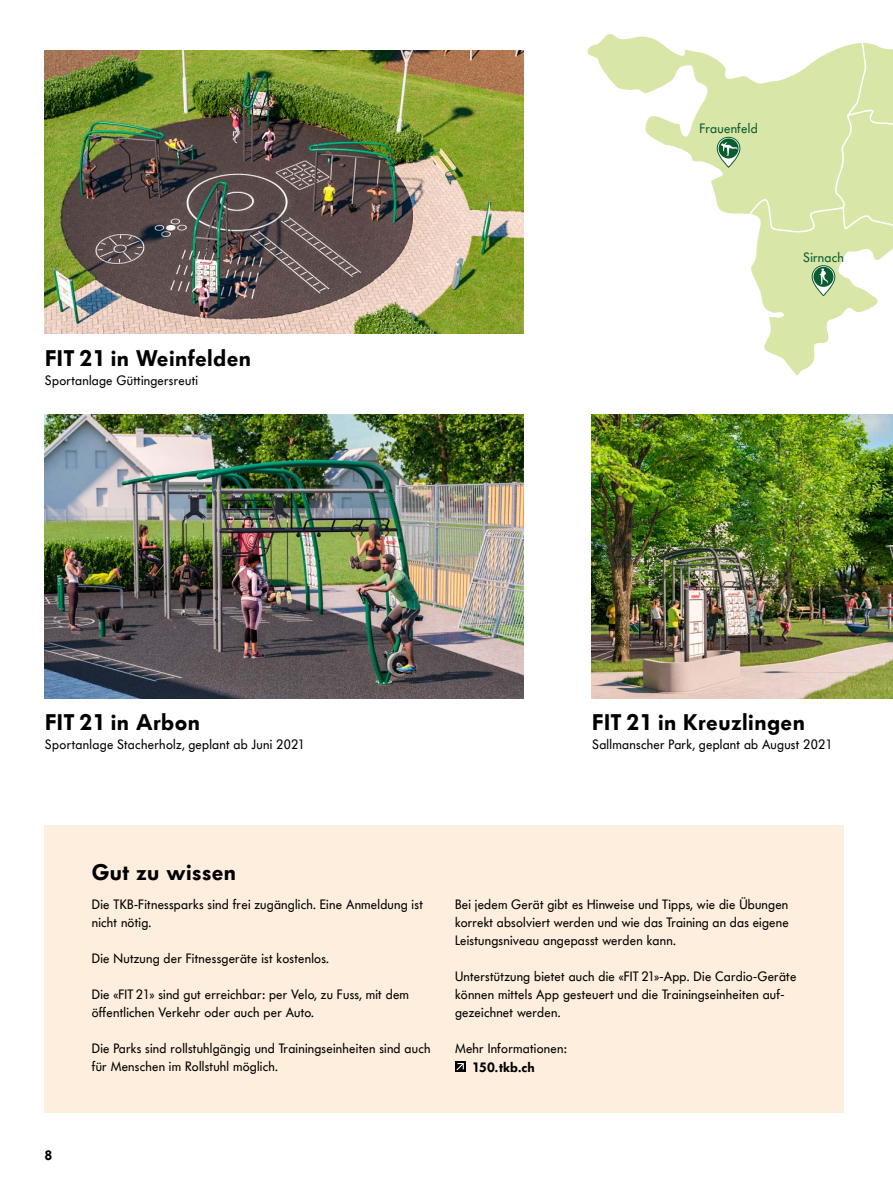
<style>
.page{position:relative;width:893px;height:1191px;background:#fff}
.page>*{position:absolute;margin:0;border:0;box-sizing:border-box;transform-origin:0 0}
.t1{font:600 22.5px "Futura BQ";letter-spacing:.02em;color:#000}
.t2{font:13.5px/18px "Futura BQ";letter-spacing:.02em;color:#000}
.t3{font:13.5px "Futura BQ";letter-spacing:.02em;color:#0b5c31}
.t4{font:600 13.5px "Futura BQ";letter-spacing:.005em;color:#000}
</style>
<div class="page">
<div style="left:45px;top:825px;width:799px;height:287px;background:#feeedd"></div>
<img style="left:45px;top:50px;width:478px;height:283px">
<img style="left:45px;top:414px;width:478px;height:284px">
<img style="left:592px;top:414px;width:301px;height:284px">
<div style="left:455px;top:1061px;width:11px;height:10px;background:#000"></div>
<svg style="left:456px;top:1063px;width:8px;height:7px"></svg>
<svg style="left:587px;top:34px;width:291px;height:342px"></svg>
<svg style="left:716px;top:38px;width:177px;height:258px"></svg>
<h1 class="t1" style="left:45px;top:344px;width:208px">FIT 21 in Weinfelden</h1>
<p class="t2" style="left:45px;top:371px;width:155px">Sportanlage Güttingersreuti</p>
<p class="t3" style="left:699px;top:120px;width:60px">Frauenfeld</p>
<p class="t3" style="left:803px;top:248px;width:42px">Sirnach</p>
<h1 class="t1" style="left:45px;top:707px;width:156px">FIT 21 in Arbon</h1>
<p class="t2" style="left:45px;top:735px;width:262px">Sportanlage Stacherholz, geplant ab Juni 2021</p>
<h1 class="t1" style="left:592px;top:707px;width:214px">FIT 21 in Kreuzlingen</h1>
<p class="t2" style="left:592px;top:735px;width:242px">Sallmanscher Park, geplant ab August 2021</p>
<p class="t4" style="left:45px;top:1146px;width:9px">8</p>
<h1 class="t1" style="left:92px;top:857px;width:146px">Gut zu wissen</h1>
<p class="t2" style="left:92px;top:895px;width:333px">Die TKB-Fitnessparks sind frei zugänglich. Eine Anmeldung ist nicht nötig.</p>
<p class="t2" style="left:92px;top:949px;width:239px">Die Nutzung der Fitnessgeräte ist kostenlos.</p>
<p class="t2" style="left:92px;top:985px;width:319px">Die «FIT 21» sind gut erreichbar: per Velo, zu Fuss, mit dem öffentlichen Verkehr oder auch per Auto.</p>
<p class="t2" style="left:92px;top:1039px;width:340px">Die Parks sind rollstuhlgängig und Trainingseinheiten sind auch für Menschen im Rollstuhl möglich.</p>
<p class="t2" style="left:455px;top:895px;width:335px;text-align:justify">Bei jedem Gerät gibt es Hinweise und Tipps, wie die Übungen korrekt absolviert werden und wie das Training an das eigene Leistungsniveau angepasst werden kann.</p>
<p class="t2" style="left:455px;top:967px;width:343px">Unterstützung bietet auch die «FIT 21»-App. Die Cardio-Geräte können mittels App gesteuert und die Trainingseinheiten auf&shy;gezeichnet werden.</p>
<p class="t2" style="left:455px;top:1039px;width:113px">Mehr Informationen:</p>
<p class="t4" style="left:472px;top:1058px;width:64px">150.tkb.ch</p>
</div>
